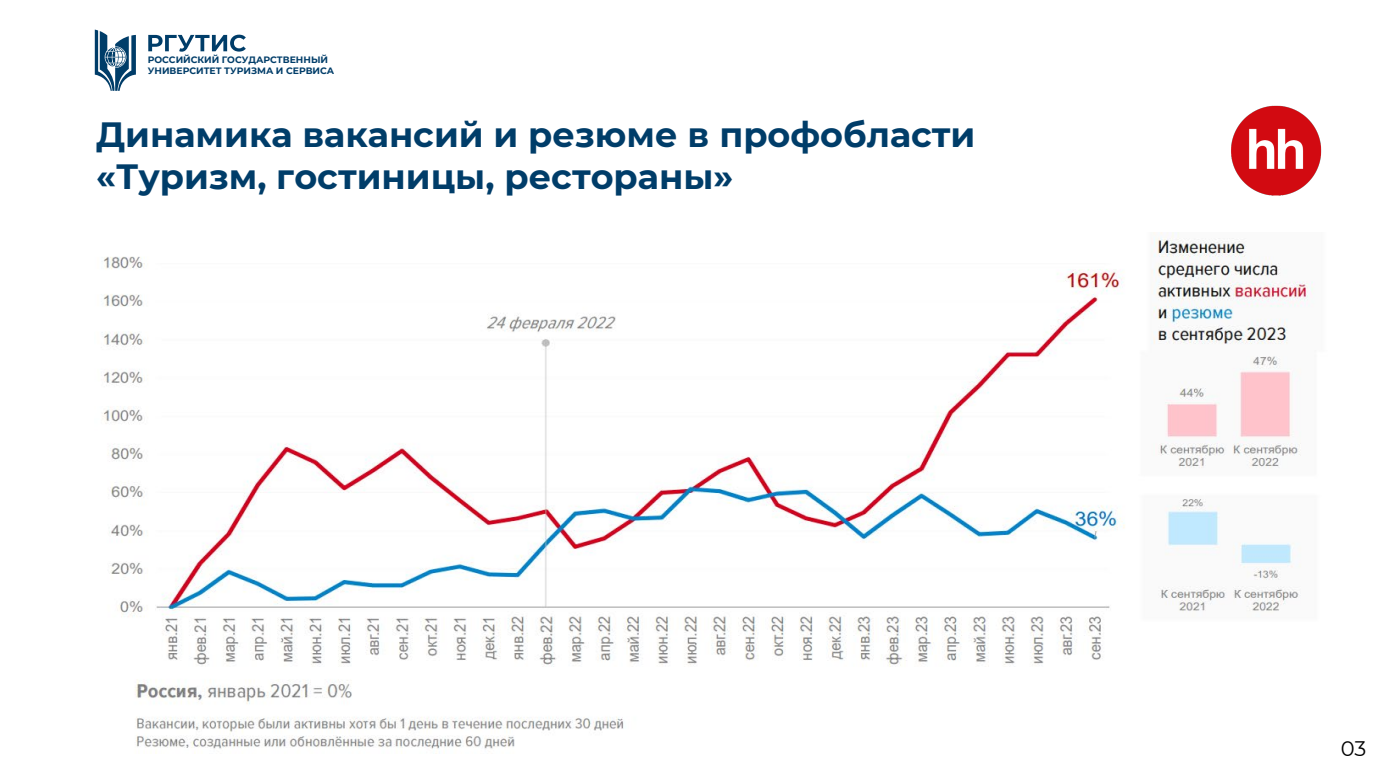
<style>
.page{position:relative;width:1386px;height:780px;background:#fff}
.page>*{position:absolute;margin:0;border:0;box-sizing:border-box;transform-origin:0 0}
.t1{font:700 35px/42px "Montserrat";color:#003d69}
.t2{font:21px "Montserrat";color:#000}
.t3{font:700 9.28px "Montserrat";color:#003d69}
</style>
<div class="page">
<img style="left:102px;top:232px;width:1212px;height:517px">
<svg style="left:148px;top:34px;width:98px;height:18px"></svg>
<svg style="left:95px;top:30px;width:41px;height:61px"></svg>
<img style="left:1231px;top:105px;width:91px;height:91px">
<p class="t3" style="left:148px;top:53px;width:182px">РОССИЙСКИЙ ГОСУДАРСТВЕННЫЙ</p>
<p class="t3" style="left:148px;top:64px;width:188px">УНИВЕРСИТЕТ ТУРИЗМА И СЕРВИСА</p>
<h2 class="t1" style="left:96px;top:112px;width:880px">Динамика вакансий и резюме в профобласти «Туризм, гостиницы, рестораны»</h2>
<p class="t2" style="left:1340px;top:733px;width:27px">03</p>
</div>
